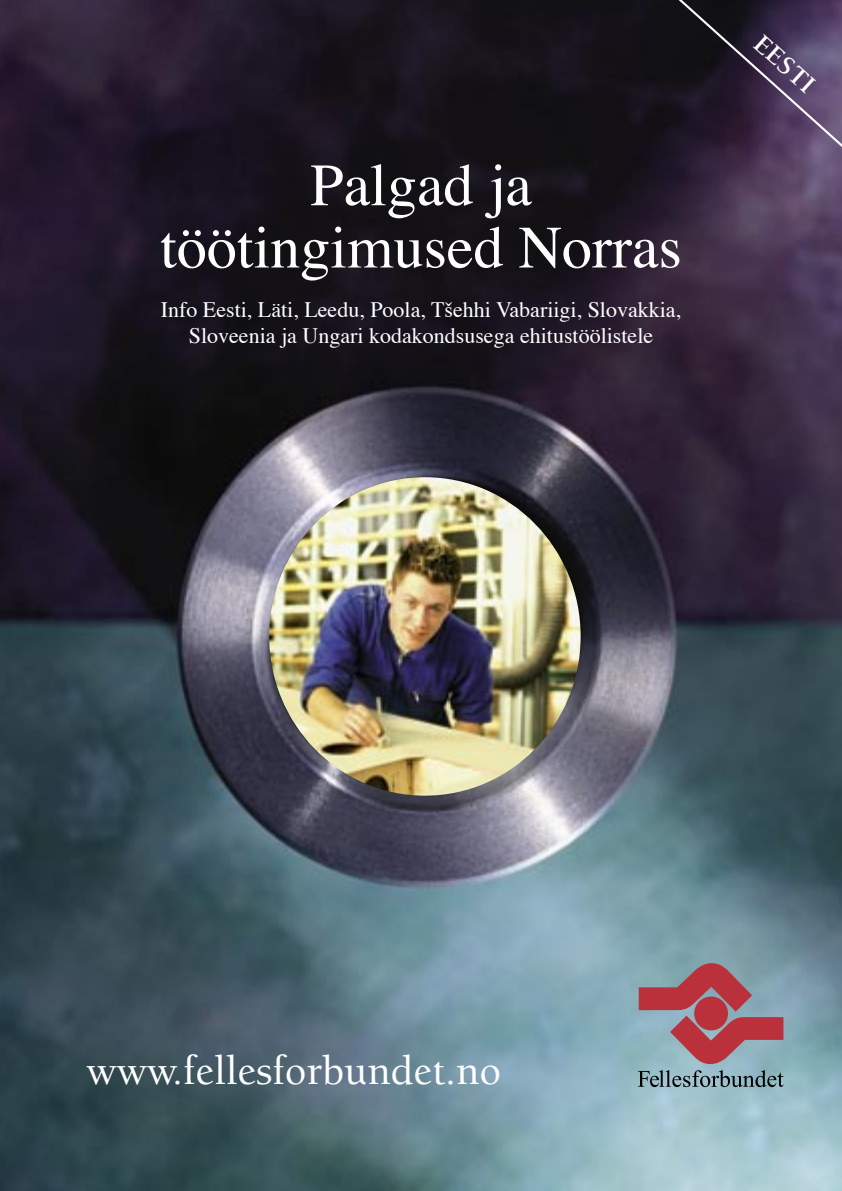
<style>
.page{position:relative;width:842px;height:1191px;background:#fff}
.page>*{position:absolute;margin:0;border:0;box-sizing:border-box;transform-origin:0 0}
.t1{font:60px "Times";color:#fff}
.t2{font:500 42px "Berkeley";color:#fff}
.t3{font:700 26.8px "Berkeley";color:#fff}
.Heading_11{font:22px "Times";color:#fff}
</style>
<div class="page">
<img style="left:0;top:0;width:842px;height:1191px">
<img style="left:269px;top:477px;width:312px;height:318px;border-radius:50%">
<svg style="left:638px;top:960px;width:146px;height:127px;background:#987c87"></svg>
<svg style="left:645px;top:0;width:197px;height:183px;background:#372b41"></svg>
<p class="t1" style="left:310px;top:147px;width:223px">Palgad ja</p>
<p class="t1" style="left:160px;top:209px;width:523px">töötingimused Norras</p>
<p class="Heading_11" style="left:161px;top:295px;width:522px">Info Eesti, Läti, Leedu, Poola, Tšehhi Vabariigi, Slovakkia,</p>
<p class="Heading_11" style="left:189px;top:322px;width:466px">Sloveenia ja Ungari kodakondsusega ehitustöölistele</p>
<p class="t3" style="left:767px;top:29px;width:74px;rotate:42deg">EESTI</p>
<p class="t2" style="left:86px;top:1048px;width:416px">www.fellesforbundet.no</p>
</div>
